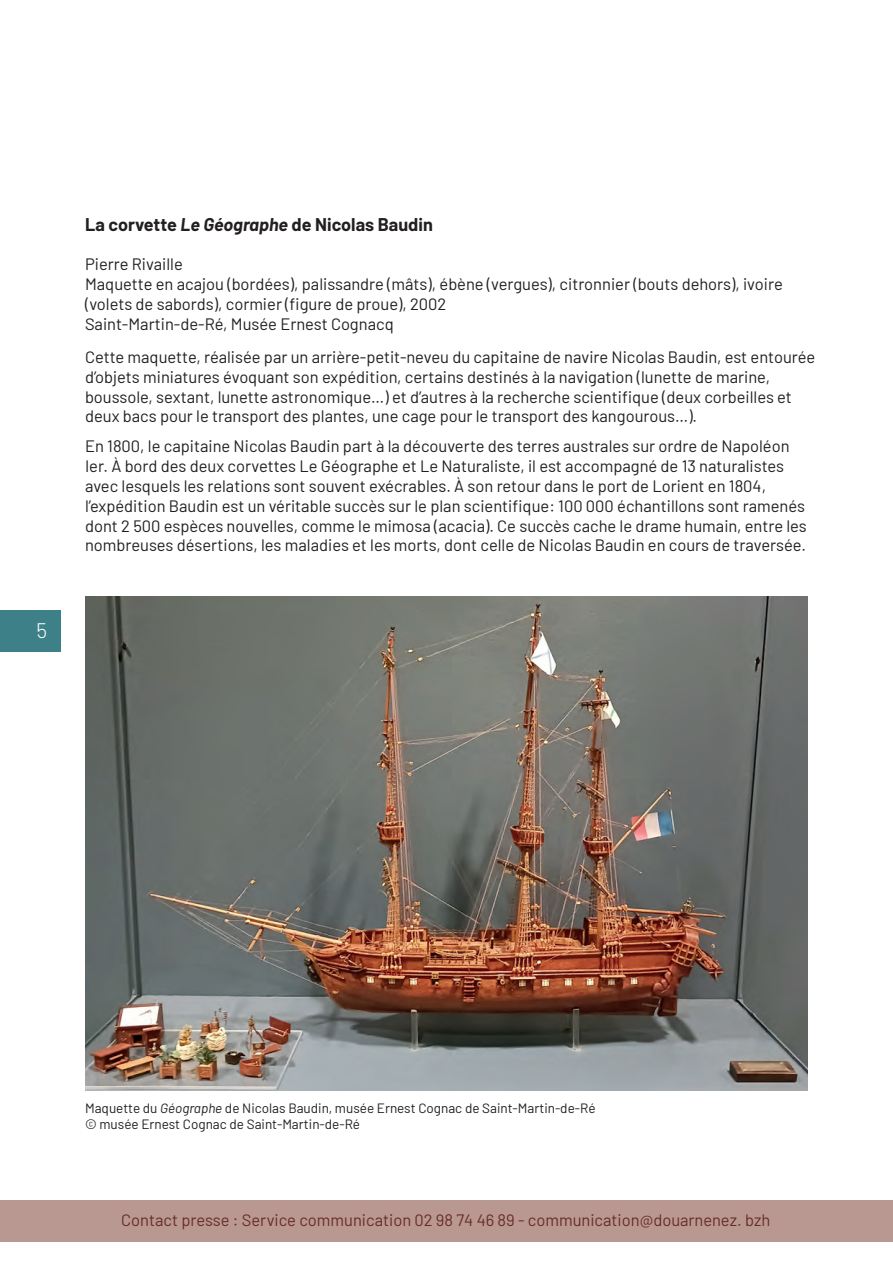
<style>
.page{position:relative;width:893px;height:1263px;background:#fff}
.page>*{position:absolute;margin:0;border:0;box-sizing:border-box;transform-origin:0 0}
.t1{font:300 21px "Barlow";color:#fff}
.t2{font:700 18px "Barlow";color:#231f20}
.t3{font:16.5px/19.8px "Barlow";color:#231f20}
.t4{font:16.5px "Barlow";color:#692c2a}
.t5{font:13.5px/16.2px "Barlow";color:#231f20}
.s1{font-style:italic}
</style>
<div class="page">
<img style="left:85px;top:597px;width:723px;height:493px">
<div style="left:0;top:611px;width:61px;height:41px;background:#3d8088"></div>
<div style="left:0;top:1200px;width:893px;height:42px;background:#b99891"></div>
<p class="t1" style="left:36px;top:615px;width:12px">5</p>
<p class="t2" style="left:85px;top:211px;width:349px">La corvette <span class="s1">Le Géographe</span> de Nicolas Baudin</p>
<p class="t3" style="left:85px;top:253px;width:699px">Pierre Rivaille<br>Maquette en acajou (bordées), palissandre (mâts), ébène (vergues), citronnier (bouts dehors), ivoire (volets de sabords), cormier (figure de proue), 2002<br>Saint-Martin-de-Ré, Musée Ernest Cognacq</p>
<p class="t3" style="left:85px;top:346px;width:732px">Cette maquette, réalisée par un arrière-petit-neveu du capitaine de navire Nicolas Baudin, est entourée d’objets miniatures évoquant son expédition, certains destinés à la navigation (lunette de marine, boussole, sextant, lunette astronomique…) et d’autres à la recherche scientifique (deux corbeilles et deux bacs pour le transport des plantes, une cage pour le transport des kangourous…).</p>
<p class="t3" style="left:85px;top:435px;width:723px">En 1800, le capitaine Nicolas Baudin part à la découverte des terres australes sur ordre de Napoléon Ier. À bord des deux corvettes Le Géographe et Le Naturaliste, il est accompagné de 13 naturalistes avec lesquels les relations sont souvent exécrables. À son retour dans le port de Lorient en 1804, l’expédition Baudin est un véritable succès sur le plan scientifique: 100 000 échantillons sont ramenés dont 2 500 espèces nouvelles, comme le mimosa (acacia). Ce succès cache le drame humain, entre les nombreuses désertions, les maladies et les morts, dont celle de Nicolas Baudin en cours de traversée.</p>
<p class="t5" style="left:85px;top:1099px;width:512px">Maquette du <span class="s1">Géographe</span> de Nicolas Baudin, musée Ernest Cognac de Saint-Martin-de-Ré © musée Ernest Cognac de Saint-Martin-de-Ré</p>
<p class="t4" style="left:121px;top:1208px;width:650px">Contact presse : Service communication 02 98 74 46 89 - communication@douarnenez. bzh</p>
</div>
